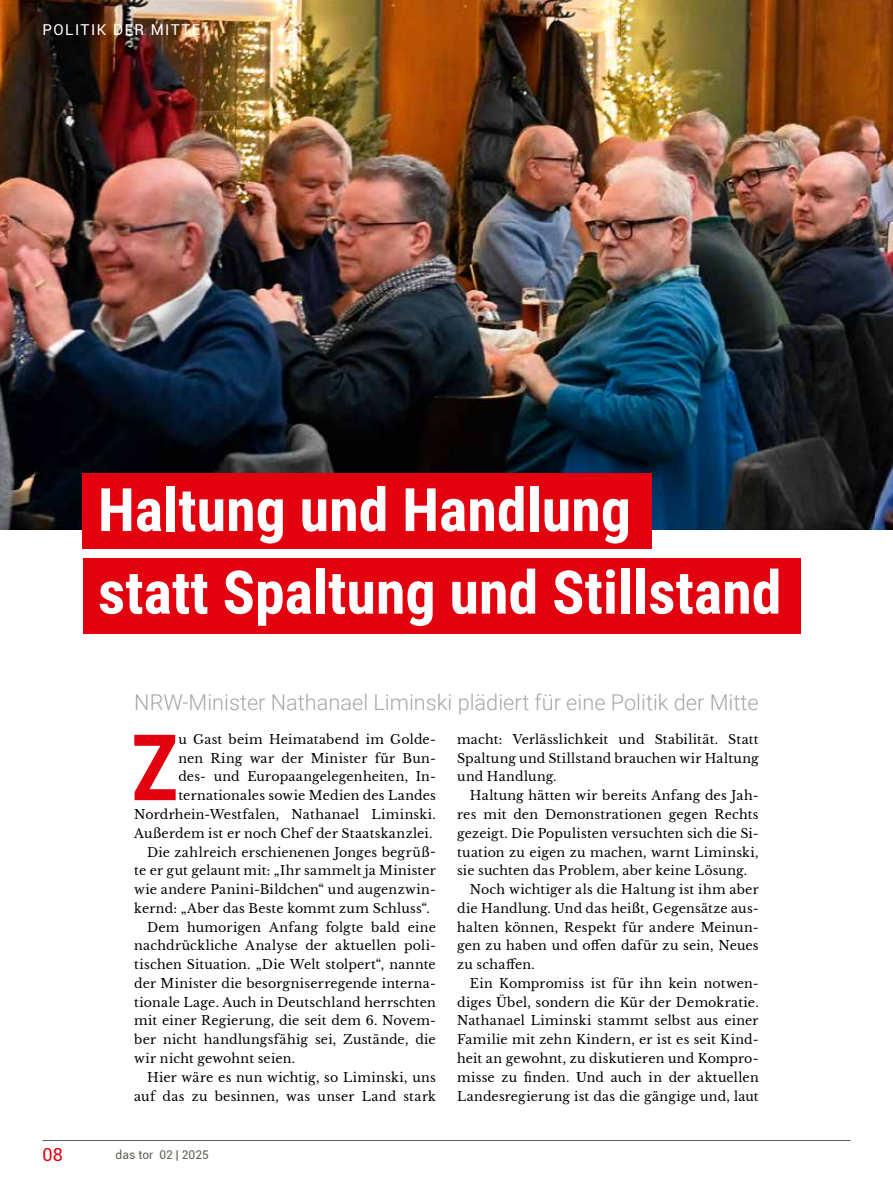
<style>
.page{position:relative;width:893px;height:1191px;background:#fff}
.page>*{position:absolute;margin:0;border:0;box-sizing:border-box;transform-origin:0 0}
.t1{font:700 91.95px "Roboto Condensed";color:#e3000f}
.t2{font:700 60px/82.5px "Roboto Condensed";color:#fff}
.t3{font:300 21.75px "Roboto";color:#a7a7a8}
.t4{font:18px "Roboto";color:#e3000f}
.t5{font:15px "Roboto";letter-spacing:.1em;color:#fff}
.t6{font:12.75px/18.8px "Libre Baskerville";letter-spacing:.015em;color:#000;text-align:justify}
.t7{font:12px "Roboto";color:#615e52}
</style>
<div class="page">
<hr style="left:43px;top:1140px;width:807px;height:1px;background:#615e52">
<img style="left:0;top:0;width:876px;height:530px">
<div style="left:83px;top:473px;width:569px;height:75px;background:#e3000f"></div>
<div style="left:83px;top:558px;width:717px;height:75px;background:#e3000f"></div>
<img style="left:876px;top:0;width:17px;height:530px">
<p class="t5" style="left:43px;top:19px;width:159px">POLITIK DER MITTE</p>
<h2 class="t2" style="left:98px;top:466px;width:685px">Haltung und Handlung<br>statt Spaltung und Stillstand</h2>
<h3 class="t3" style="left:134px;top:687px;width:626px">NRW-Minister Nathanael Liminski plädiert für eine Politik der Mitte</h3>
<h1 class="t1" style="left:131px;top:703px;width:49px">Z</h1>
<p class="t6" style="left:178px;top:730px;width:259px">u Gast beim Heimatabend im Golde-</p>
<p class="t6" style="left:178px;top:748px;width:259px">nen Ring war der Minister für Bun-</p>
<p class="t6" style="left:178px;top:767px;width:259px">des- und Europaangelegenheiten, In-</p>
<p class="t6" style="left:178px;top:786px;width:259px">ternationales sowie Medien des Landes</p>
<p class="t6" style="left:134px;top:805px;width:303px">Nordrhein-Westfalen, Nathanael Liminski.</p>
<p class="t6" style="left:134px;top:824px;width:300px">Außerdem ist er noch Chef der Staatskanzlei.</p>
<p class="t6" style="left:147px;top:842px;width:290px">Die zahlreich erschienenen Jonges begrüß-</p>
<p class="t6" style="left:134px;top:861px;width:303px">te er gut gelaunt mit: „Ihr sammelt ja Minister</p>
<p class="t6" style="left:134px;top:880px;width:303px">wie andere Panini-Bildchen“ und augenzwin-</p>
<p class="t6" style="left:134px;top:899px;width:297px">kernd: „Aber das Beste kommt zum Schluss“.</p>
<p class="t6" style="left:147px;top:917px;width:290px">Dem humorigen Anfang folgte bald eine</p>
<p class="t6" style="left:134px;top:936px;width:303px">nachdrückliche Analyse der aktuellen poli-</p>
<p class="t6" style="left:134px;top:955px;width:303px">tischen Situation. „Die Welt stolpert“, nannte</p>
<p class="t6" style="left:134px;top:974px;width:303px">der Minister die besorgniserregende interna-</p>
<p class="t6" style="left:134px;top:992px;width:303px">tionale Lage. Auch in Deutschland herrschten</p>
<p class="t6" style="left:134px;top:1011px;width:303px">mit einer Regierung, die seit dem 6. Novem-</p>
<p class="t6" style="left:134px;top:1030px;width:303px">ber nicht handlungsfähig sei, Zustände, die</p>
<p class="t6" style="left:134px;top:1049px;width:162px">wir nicht gewohnt seien.</p>
<p class="t6" style="left:147px;top:1067px;width:290px">Hier wäre es nun wichtig, so Liminski, uns</p>
<p class="t6" style="left:134px;top:1086px;width:303px">auf das zu besinnen, was unser Land stark</p>
<h3 class="t4" style="left:43px;top:1141px;width:22px">08</h3>
<p class="t7" style="left:116px;top:1146px;width:95px">das tor 02 | 2025</p>
<p class="t6" style="left:457px;top:730px;width:303px">macht: Verlässlichkeit und Stabilität. Statt Spaltung und Stillstand brauchen wir Haltung und Handlung.</p>
<p class="t6" style="left:470px;top:786px;width:290px">Haltung hätten wir bereits Anfang des Jah-</p>
<p class="t6" style="left:457px;top:805px;width:303px">res mit den Demonstrationen gegen Rechts</p>
<p class="t6" style="left:457px;top:824px;width:303px">gezeigt. Die Populisten versuchten sich die Si-</p>
<p class="t6" style="left:457px;top:842px;width:303px">tuation zu eigen zu machen, warnt Liminski,</p>
<p class="t6" style="left:457px;top:861px;width:291px">sie suchten das Problem, aber keine Lösung.</p>
<p class="t6" style="left:470px;top:880px;width:290px">Noch wichtiger als die Haltung ist ihm aber</p>
<p class="t6" style="left:457px;top:899px;width:303px">die Handlung. Und das heißt, Gegensätze aus-</p>
<p class="t6" style="left:457px;top:917px;width:303px">halten können, Respekt für andere Meinun-</p>
<p class="t6" style="left:457px;top:936px;width:303px">gen zu haben und offen dafür zu sein, Neues</p>
<p class="t6" style="left:457px;top:955px;width:79px">zu schaffen.</p>
<p class="t6" style="left:470px;top:974px;width:290px">Ein Kompromiss ist für ihn kein notwen-</p>
<p class="t6" style="left:457px;top:992px;width:303px">diges Übel, sondern die Kür der Demokratie.</p>
<p class="t6" style="left:457px;top:1011px;width:303px">Nathanael Liminski stammt selbst aus einer</p>
<p class="t6" style="left:457px;top:1030px;width:303px">Familie mit zehn Kindern, er ist es seit Kind-</p>
<p class="t6" style="left:457px;top:1049px;width:303px">heit an gewohnt, zu diskutieren und Kompro-</p>
<p class="t6" style="left:457px;top:1068px;width:303px">misse zu finden. Und auch in der aktuellen</p>
<p class="t6" style="left:457px;top:1086px;width:303px">Landesregierung ist das die gängige und, laut</p>
</div>
